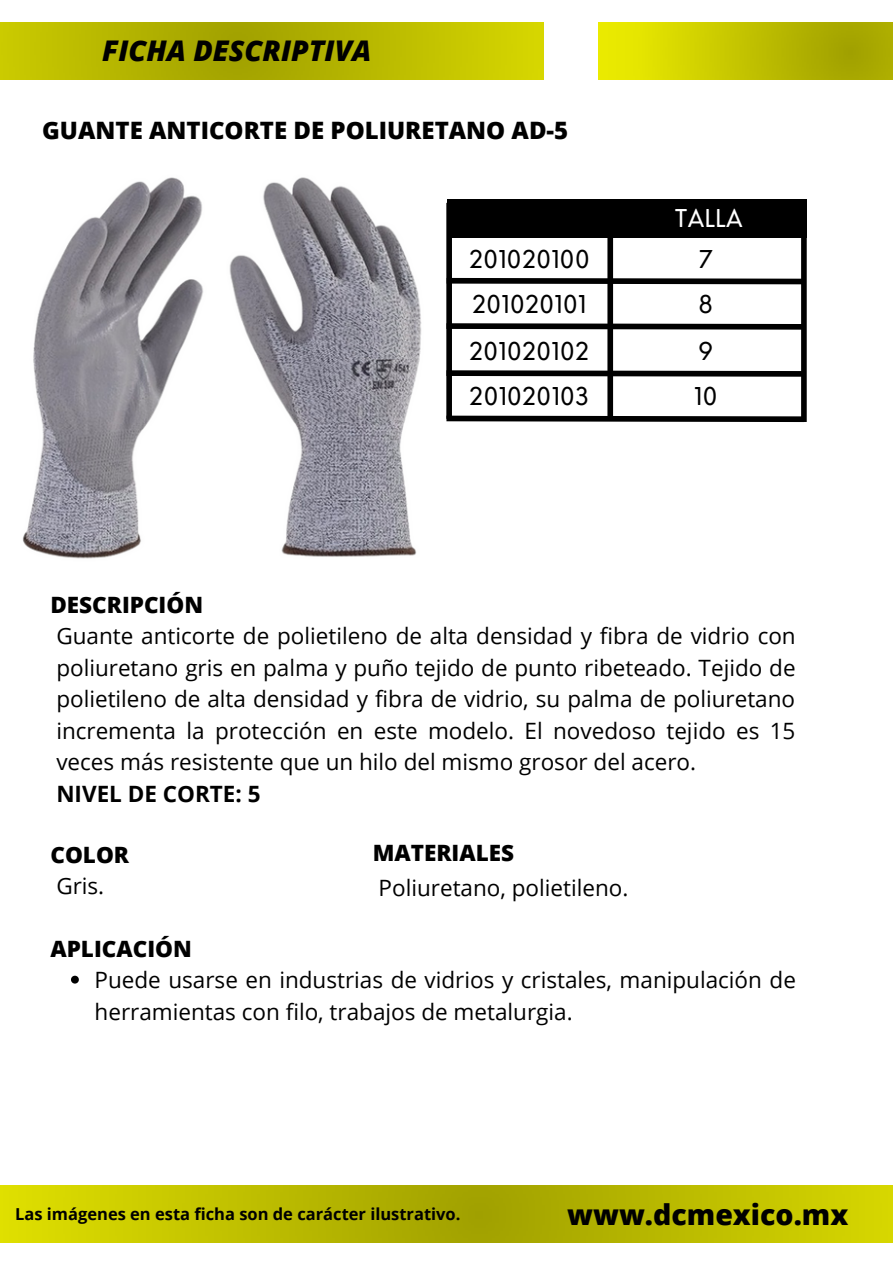
<style>
.page{position:relative;width:893px;height:1264px;background:#fff}
.page>*{position:absolute;margin:0;border:0;box-sizing:border-box;transform-origin:0 0}
.t1{font:italic 800 28.5px "Open Sans";color:#000}
.t2{font:800 28.5px "Open Sans";color:#000}
.t3{font:24px "Nourd";letter-spacing:.02em;color:#000}
.t4{font:800 24px "Open Sans";color:#000}
.t5{font:24px "Nourd";letter-spacing:.02em;color:#fff}
.t6{font:22.5px/31.5px "Open Sans";color:#000;text-align:justify}
.t7{font:800 22.5px "Open Sans";color:#000}
.t8{font:700 22.5px "Open Sans";color:#000}
.t9{font:700 16.5px "Open Sans";color:#000}
</style>
<div class="page">
<img style="left:0;top:1185px;width:892px;height:57px">
<img style="left:0;top:22px;width:543px;height:57px">
<img style="left:598px;top:22px;width:294px;height:58px">
<img style="left:22px;top:177px;width:492px;height:382px">
<div style="left:446px;top:200px;width:360px;height:38px;background:#000"></div>
<svg style="left:441px;top:275px;width:366px;height:12px"></svg>
<div style="left:607px;top:203px;width:6px;height:216px;background:#000"></div>
<div style="left:801px;top:199px;width:5px;height:223px;background:#000"></div>
<div style="left:446px;top:203px;width:6px;height:216px;background:#000"></div>
<svg style="left:441px;top:320px;width:366px;height:12px"></svg>
<svg style="left:441px;top:367px;width:366px;height:12px"></svg>
<svg style="left:441px;top:413px;width:366px;height:12px"></svg>
<svg style="left:71px;top:975px;width:8px;height:8px"></svg>
<p class="t1" style="left:102px;top:31px;width:271px">FICHA DESCRIPTIVA</p>
<p class="t4" style="left:42px;top:113px;width:527px">GUANTE ANTICORTE DE POLIURETANO AD-5</p>
<p class="t3" style="left:469px;top:243px;width:122px">201020100</p>
<p class="t5" style="left:675px;top:203px;width:69px">TALLA</p>
<p class="t3" style="left:698px;top:243px;width:16px">7</p>
<p class="t7" style="left:50px;top:589px;width:154px">DESCRIPCIÓN</p>
<p class="t3" style="left:472px;top:289px;width:115px">201020101</p>
<p class="t3" style="left:698px;top:289px;width:16px">8</p>
<p class="t3" style="left:469px;top:336px;width:121px">201020102</p>
<p class="t3" style="left:698px;top:336px;width:16px">9</p>
<p class="t3" style="left:469px;top:381px;width:121px">201020103</p>
<p class="t3" style="left:694px;top:381px;width:25px">10</p>
<p class="t6" style="left:56px;top:620px;width:740px">Guante anticorte de polietileno de alta densidad y fibra de vidrio con poliuretano gris en palma y puño tejido de punto ribeteado. Tejido de polietileno de alta densidad y fibra de vidrio, su palma de poliuretano incrementa la protección en este modelo. El novedoso tejido es 15 veces más resistente que un hilo del mismo grosor del acero.</p>
<p class="t8" style="left:56px;top:777px;width:206px">NIVEL DE CORTE: 5</p>
<p class="t7" style="left:50px;top:838px;width:80px">COLOR</p>
<p class="t6" style="left:56px;top:869px;width:49px">Gris.</p>
<p class="t7" style="left:50px;top:932px;width:143px">APLICACIÓN</p>
<p class="t7" style="left:373px;top:836px;width:143px">MATERIALES</p>
<p class="t6" style="left:378px;top:871px;width:251px">Poliuretano, polietileno.</p>
<p class="t6" style="left:95px;top:963px;width:702px">Puede usarse en industrias de vidrios y cristales, manipulación de herramientas con filo, trabajos de metalurgia.</p>
<p class="t9" style="left:15px;top:1202px;width:447px">Las imágenes en esta ficha son de carácter ilustrativo.</p>
<p class="t2" style="left:567px;top:1194px;width:282px">www.dcmexico.mx</p>
</div>
